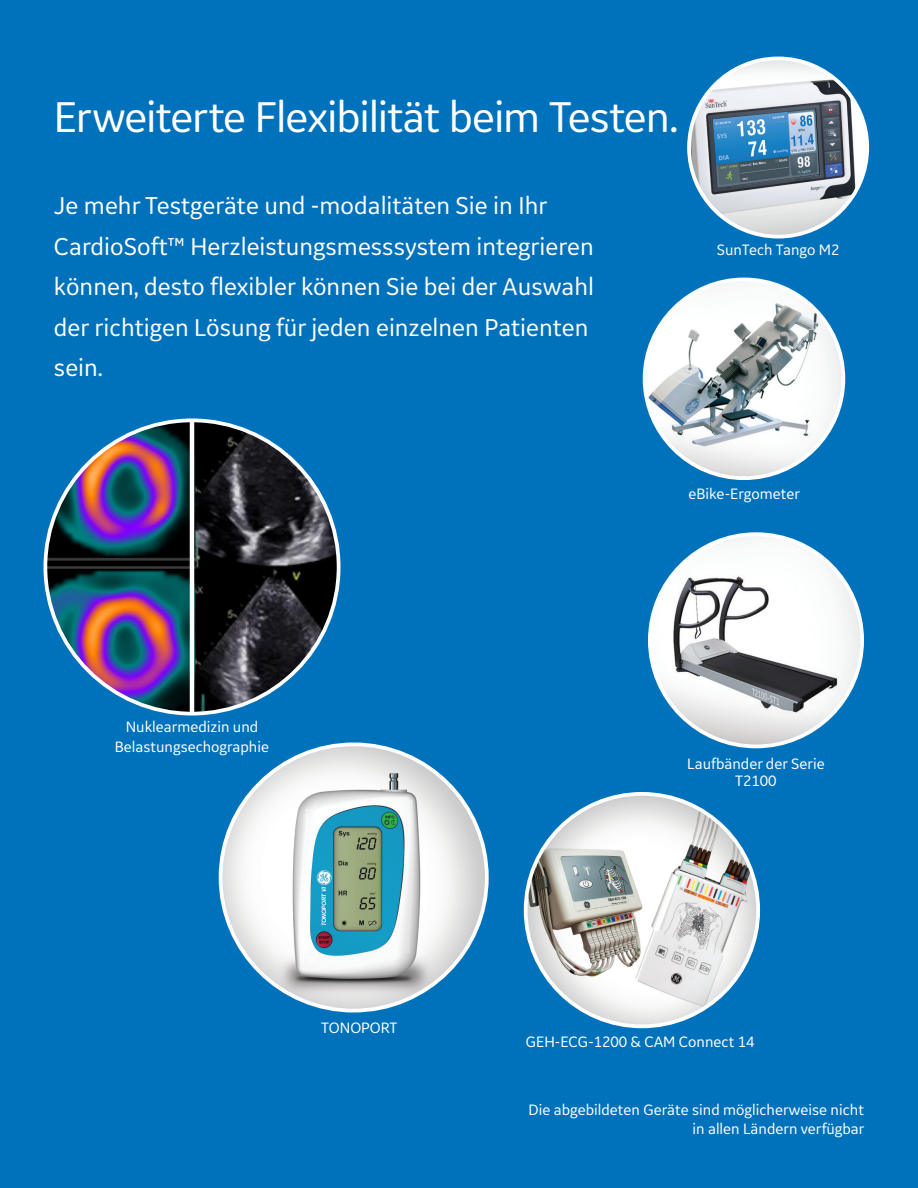
<style>
.page{position:relative;width:918px;height:1188px;background:#0072bc}
.page>*{position:absolute;margin:0;border:0;box-sizing:border-box;transform-origin:0 0}
._30_30_blue_subhead{font:45px "GE Inspira Sans";letter-spacing:-.025em;color:#fff}
._17_27_intro_text{font:25.5px/40.5px "GE Inspira Sans";color:#fff}
._10_5pt_13-body_text{font:15.75px/19.5px "GE Inspira Sans";color:#fff;text-align:center}
</style>
<div class="page">
<img style="left:689px;top:58px;width:178px;height:179px;border-radius:89px">
<div style="left:687px;top:57px;width:182px;height:182px;border:4px solid #fff;border-radius:50%"></div>
<img style="left:645px;top:279px;width:198px;height:199px;border-radius:99px">
<div style="left:643px;top:278px;width:202px;height:202px;border:4px solid #fff;border-radius:50%"></div>
<img style="left:650px;top:534px;width:212px;height:212px;border-radius:106px">
<img style="left:45px;top:420px;width:294px;height:294px;border-radius:147px">
<hr style="left:190px;top:420px;width:4px;height:295px;background:#fff">
<img style="left:221px;top:744px;width:266px;height:267px;border-radius:133px">
<img style="left:526px;top:794px;width:232px;height:232px;border-radius:116px">
<p class="_30_30_blue_subhead" style="left:54px;top:89px;width:626px">Erweiterte Flexibilität beim Testen.</p>
<p class="_17_27_intro_text" style="left:54px;top:185px;width:542px">Je mehr Testgeräte und -modalitäten Sie in Ihr CardioSoft™ Herzleistungsmesssystem integrieren können, desto flexibler können Sie bei der Auswahl der richtigen Lösung für jeden einzelnen Patienten sein.</p>
<p class="_10_5pt_13-body_text" style="left:717px;top:240px;width:124px">SunTech Tango M2</p>
<p class="_10_5pt_13-body_text" style="left:688px;top:483px;width:113px">eBike-Ergometer</p>
<p class="_10_5pt_13-body_text" style="left:115px;top:717px;width:156px">Nuklearmedizin und<br>Belastungsechographie</p>
<p class="_10_5pt_13-body_text" style="left:687px;top:754px;width:139px;line-height:17.2px">Laufbänder der Serie<br>T2100</p>
<p class="_10_5pt_13-body_text" style="left:321px;top:1017px;width:78px">TONOPORT</p>
<p class="_10_5pt_13-body_text" style="left:526px;top:1032px;width:230px">GEH-ECG-1200 &amp; CAM Connect 14</p>
<p class="_10_5pt_13-body_text" style="left:529px;top:1099px;width:337px;text-align:right">Die abgebildeten Geräte sind möglicherweise nicht in allen Ländern verfügbar</p>
</div>
